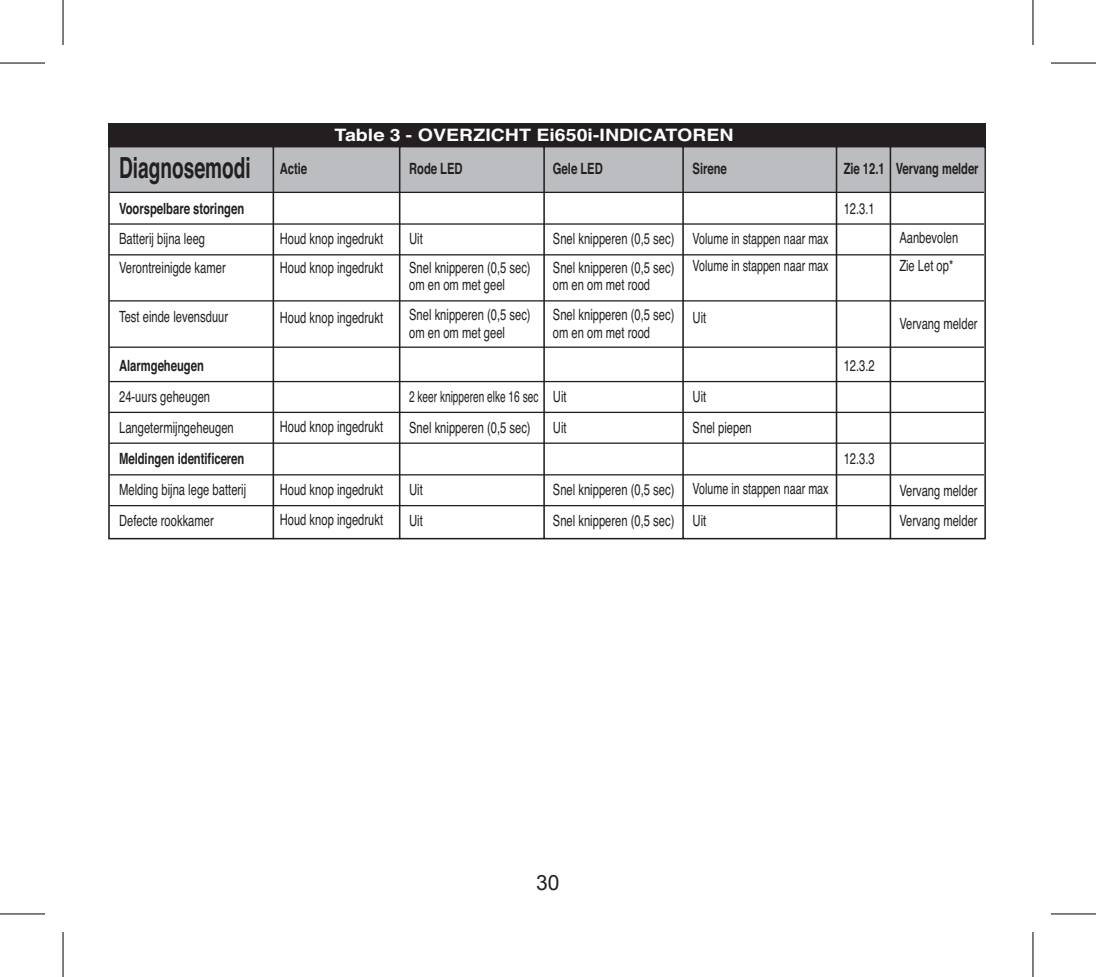
<style>
.page{position:relative;width:1096px;height:977px;background:#fff}
.page>*{position:absolute;margin:0;border:0;box-sizing:border-box;transform-origin:0 0}
.t1{font:700 29.1px "Helvetica";color:#231f20;scale:.66 1}
.t2{font:21px "Arial";color:#231f20}
.t3{font:700 17.1px "Helvetica";color:#fff;scale:1.14 1}
.t4{font:15.6px/17.7px "Helvetica";color:#231f20;scale:.72 1}
.t5{font:700 15.6px "Helvetica";color:#231f20;scale:.72 1}
.t6{font:15.6px/27px "Helvetica";color:#231f20;scale:.69 1}
.t7{font:15.6px "Helvetica";color:#231f20;scale:.65 1}
</style>
<div class="page">
<div style="left:108px;top:123px;width:877px;height:24px;background:#231f20"></div>
<svg style="left:108px;top:145px;width:878px;height:395px"></svg>
<hr style="left:109px;top:192px;width:875px;height:1px;background:#231f20">
<hr style="left:109px;top:223px;width:875px;height:2px;background:#231f20">
<hr style="left:109px;top:254px;width:875px;height:1px;background:#231f20">
<hr style="left:109px;top:300px;width:875px;height:1px;background:#231f20">
<hr style="left:109px;top:346px;width:875px;height:2px;background:#231f20">
<hr style="left:109px;top:381px;width:875px;height:1px;background:#231f20">
<hr style="left:109px;top:411px;width:875px;height:2px;background:#231f20">
<hr style="left:109px;top:442px;width:875px;height:2px;background:#231f20">
<hr style="left:109px;top:474px;width:875px;height:1px;background:#231f20">
<hr style="left:109px;top:505px;width:875px;height:1px;background:#231f20">
<hr style="left:0;top:62px;width:45px;height:2px;background:#000">
<hr style="left:1050px;top:62px;width:45px;height:2px;background:#000">
<hr style="left:0;top:913px;width:45px;height:1px;background:#000">
<hr style="left:1050px;top:913px;width:45px;height:1px;background:#000">
<hr style="left:62px;top:0;width:2px;height:45px;background:#000">
<hr style="left:62px;top:931px;width:2px;height:45px;background:#000">
<hr style="left:1032px;top:0;width:1px;height:45px;background:#000">
<hr style="left:1032px;top:931px;width:1px;height:45px;background:#000">
<p class="t1" style="left:119px;top:145px;width:201px">Diagnosemodi</p>
<p class="t3" style="left:334px;top:121px;width:351px">Table 3 - OVERZICHT Ei650i-INDICATOREN</p>
<p class="t5" style="left:280px;top:156px;width:40px">Actie</p>
<p class="t5" style="left:409px;top:156px;width:76px">Rode LED</p>
<p class="t5" style="left:553px;top:156px;width:71px">Gele LED</p>
<p class="t5" style="left:692px;top:156px;width:49px">Sirene</p>
<p class="t5" style="left:843px;top:156px;width:189px">Zie 12.1 Vervang melder</p>
<p class="t5" style="left:119px;top:195px;width:175px">Voorspelbare storingen</p>
<p class="t4" style="left:843px;top:200px;width:45px">12.3.1</p>
<p class="t4" style="left:280px;top:225px;width:145px;line-height:28.2px">Houd knop ingedrukt<br>Houd knop ingedrukt</p>
<p class="t4" style="left:553px;top:230px;width:170px">Snel knipperen (0,5 sec)</p>
<p class="t4" style="left:119px;top:230px;width:121px">Batterij bijna leeg</p>
<p class="t4" style="left:409px;top:230px;width:21px">Uit</p>
<p class="t6" style="left:692px;top:226px;width:199px">Volume in stappen naar max<br>Volume in stappen naar max</p>
<p class="t4" style="left:119px;top:259px;width:150px">Verontreinigde kamer</p>
<p class="t4" style="left:409px;top:259px;width:170px">Snel knipperen (0,5 sec) om en om met geel</p>
<p class="t4" style="left:409px;top:306px;width:170px">Snel knipperen (0,5 sec) om en om met geel</p>
<p class="t4" style="left:553px;top:259px;width:170px">Snel knipperen (0,5 sec) om en om met rood</p>
<p class="t4" style="left:553px;top:306px;width:170px">Snel knipperen (0,5 sec) om en om met rood</p>
<p class="t4" style="left:119px;top:308px;width:153px">Test einde levensduur</p>
<p class="t4" style="left:280px;top:308px;width:145px">Houd knop ingedrukt</p>
<p class="t4" style="left:692px;top:308px;width:20px">Uit</p>
<p class="t5" style="left:119px;top:353px;width:119px">Alarmgeheugen</p>
<p class="t4" style="left:843px;top:357px;width:45px">12.3.2</p>
<p class="t4" style="left:119px;top:388px;width:128px">24-uurs geheugen</p>
<p class="t7" style="left:409px;top:384px;width:244px">2 keer knipperen elke 16 sec Uit</p>
<p class="t4" style="left:692px;top:388px;width:21px">Uit</p>
<p class="t4" style="left:119px;top:419px;width:161px">Langetermijngeheugen</p>
<p class="t4" style="left:553px;top:419px;width:21px">Uit</p>
<p class="t4" style="left:692px;top:419px;width:84px">Snel piepen</p>
<p class="t4" style="left:280px;top:417px;width:145px">Houd knop ingedrukt</p>
<p class="t4" style="left:409px;top:419px;width:170px">Snel knipperen (0,5 sec)</p>
<p class="t5" style="left:119px;top:446px;width:175px">Meldingen identificeren</p>
<p class="t4" style="left:843px;top:450px;width:45px">12.3.3</p>
<p class="t4" style="left:119px;top:481px;width:178px">Melding bijna lege batterij</p>
<p class="t4" style="left:409px;top:481px;width:21px">Uit</p>
<p class="t4" style="left:119px;top:512px;width:133px">Defecte rookkamer</p>
<p class="t4" style="left:409px;top:512px;width:21px">Uit</p>
<p class="t4" style="left:692px;top:512px;width:21px">Uit</p>
<p class="t6" style="left:692px;top:475px;width:199px">Volume in stappen naar max</p>
<p class="t4" style="left:280px;top:481px;width:145px">Houd knop ingedrukt</p>
<p class="t4" style="left:553px;top:475px;width:170px;line-height:30.6px">Snel knipperen (0,5 sec)<br>Snel knipperen (0,5 sec)</p>
<p class="t4" style="left:280px;top:511px;width:145px">Houd knop ingedrukt</p>
<p class="t4" style="left:899px;top:229px;width:83px">Aanbevolen</p>
<p class="t4" style="left:899px;top:257px;width:77px">Zie Let op*</p>
<p class="t4" style="left:899px;top:315px;width:110px">Vervang melder</p>
<p class="t4" style="left:899px;top:482px;width:110px">Vervang melder</p>
<p class="t4" style="left:899px;top:512px;width:110px">Vervang melder</p>
<p class="t2" style="left:536px;top:868px;width:25px">30</p>
</div>
